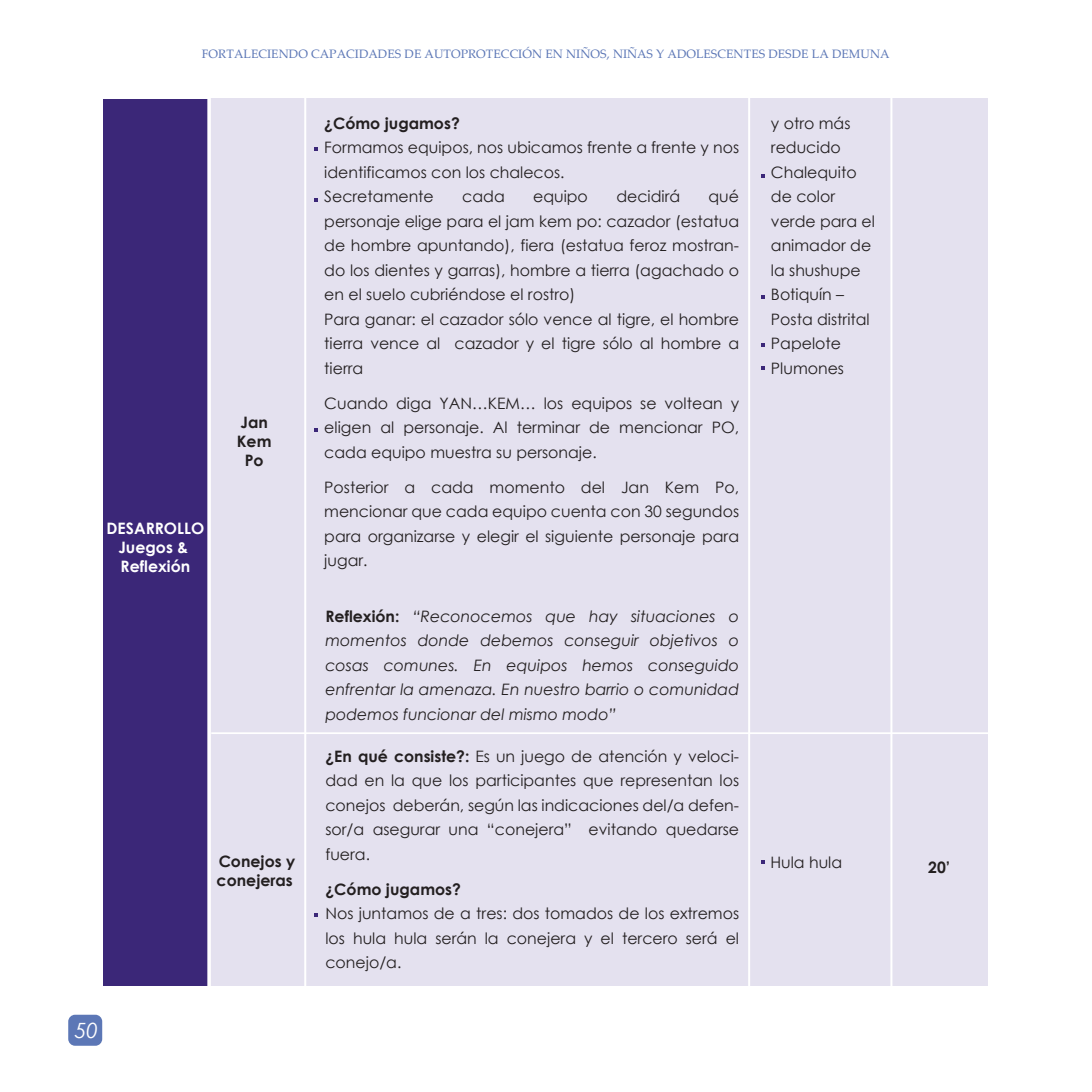
<style>
.page{position:relative;width:1092px;height:1092px;background:#fff}
.page>*{position:absolute;margin:0;border:0;box-sizing:border-box;transform-origin:0 0}
.t1{font:italic 21px "Century Gothic";color:#fff}
.t2{font:15.75px/24.5px "Century Gothic";color:#231f20;text-align:justify}
.t3{font:italic 15.75px/24.5px "Century Gothic";color:#231f20;text-align:justify}
.t4{font:700 15.75px/18.9px "Century Gothic";color:#231f20;text-align:center}
.t5{font:700 15.75px/18.9px "Century Gothic";color:#fff;text-align:center}
.t6{font:12.25px "Palatino Linotype";color:#5c77b6}
.s1{font-weight:700;font-style:normal}
.s2{font-weight:700}
</style>
<div class="page">
<div style="left:68px;top:1014px;width:34px;height:31px;background:#5c77b6;border-radius:7px"></div>
<div style="left:103px;top:99px;width:105px;height:886px;background:#3b2778"></div>
<div style="left:210px;top:98px;width:778px;height:887px;background:#e4e1ef"></div>
<hr style="left:304px;top:80px;width:2px;height:954px;background:#fff">
<hr style="left:748px;top:76px;width:2px;height:948px;background:#fff">
<hr style="left:890px;top:80px;width:2px;height:968px;background:#fff">
<svg style="left:207px;top:98px;width:4px;height:888px"></svg>
<hr style="left:211px;top:732px;width:786px;height:2px;background:#fff">
<svg style="left:314px;top:198px;width:4px;height:4px"></svg>
<svg style="left:314px;top:428px;width:4px;height:4px"></svg>
<svg style="left:314px;top:913px;width:4px;height:4px"></svg>
<svg style="left:314px;top:147px;width:4px;height:4px"></svg>
<svg style="left:761px;top:860px;width:4px;height:3px"></svg>
<svg style="left:761px;top:366px;width:4px;height:4px"></svg>
<svg style="left:761px;top:343px;width:4px;height:4px"></svg>
<svg style="left:761px;top:295px;width:4px;height:4px"></svg>
<svg style="left:761px;top:174px;width:4px;height:3px"></svg>
<p class="t6" style="left:202px;top:45px;width:689px">FORTALECIENDO CAPACIDADES DE AUTOPROTECCIÓN EN NIÑOS, NIÑAS Y ADOLESCENTES DESDE LA DEMUNA</p>
<p class="t5" style="left:107px;top:518px;width:99px">DESARROLLO<br>Juegos &amp;<br>Reflexión</p>
<p class="t4" style="left:237px;top:412px;width:36px">Jan<br>Kem<br>Po</p>
<p class="t4" style="left:324px;top:113px;width:137px">¿Cómo jugamos?</p>
<p class="t2" style="left:324px;top:135px;width:416px;text-align:left">Formamos equipos, nos ubicamos frente a frente y nos identificamos con los chalecos.<br>Secretamente</p>
<p class="t2" style="left:324px;top:184px;width:416px;text-align:left;text-indent:384px">qué personaje elige para el jam kem po: cazador (estatua de hombre apuntando), fiera (estatua feroz mostran&shy;do los dientes y garras), hombre a tierra (agachado o en el suelo cubriéndose el rostro)<br>Para ganar: el cazador sólo vence al tigre, el hombre tierra vence al cazador y el tigre sólo al hombre a tierra</p>
<p class="t2" style="left:324px;top:390px;width:416px">Cuando diga YAN…KEM… los equipos se voltean y eligen al personaje. Al terminar de mencionar PO, cada equipo muestra su personaje.</p>
<p class="t2" style="left:324px;top:474px;width:416px">Posterior a cada momento del Jan Kem Po, mencionar que cada equipo cuenta con 30 segundos para organizarse y elegir el siguiente personaje para jugar.</p>
<p class="t3" style="left:325px;top:603px;width:415px"><span class="s1">Reflexión:</span> “Reconocemos que hay situaciones o momentos donde debemos conseguir objetivos o cosas comunes. En equipos hemos conseguido enfrentar la amenaza. En nuestro barrio o comunidad podemos funcionar del mismo modo”</p>
<p class="t2" style="left:462px;top:184px;width:44px">cada</p>
<p class="t2" style="left:533px;top:184px;width:56px">equipo</p>
<p class="t2" style="left:616px;top:184px;width:65px">decidirá</p>
<p class="t2" style="left:770px;top:110px;width:105px;text-align:left">y otro más reducido<br>Chalequito de color verde para el animador de la shushupe<br>Botiquín –<br>Posta distrital<br>Papelote<br>Plumones</p>
<p class="t2" style="left:325px;top:743px;width:415px"><span class="s2">¿En qué consiste?:</span> Es un juego de atención y veloci&shy;dad en la que los participantes que representan los conejos deberán, según las indicaciones del/a defen&shy;sor/a asegurar una “conejera” evitando quedarse fuera.</p>
<p class="t4" style="left:325px;top:878px;width:137px">¿Cómo jugamos?</p>
<p class="t2" style="left:325px;top:901px;width:415px">Nos juntamos de a tres: dos tomados de los extremos los hula hula serán la conejera y el tercero será el conejo/a.</p>
<p class="t4" style="left:219px;top:851px;width:78px">Conejos y</p>
<p class="t2" style="left:770px;top:850px;width:73px">Hula hula</p>
<p class="t4" style="left:928px;top:857px;width:24px">20’</p>
<p class="t4" style="left:217px;top:870px;width:78px">conejeras</p>
<h1 class="t1" style="left:75px;top:1015px;width:25px">50</h1>
</div>
